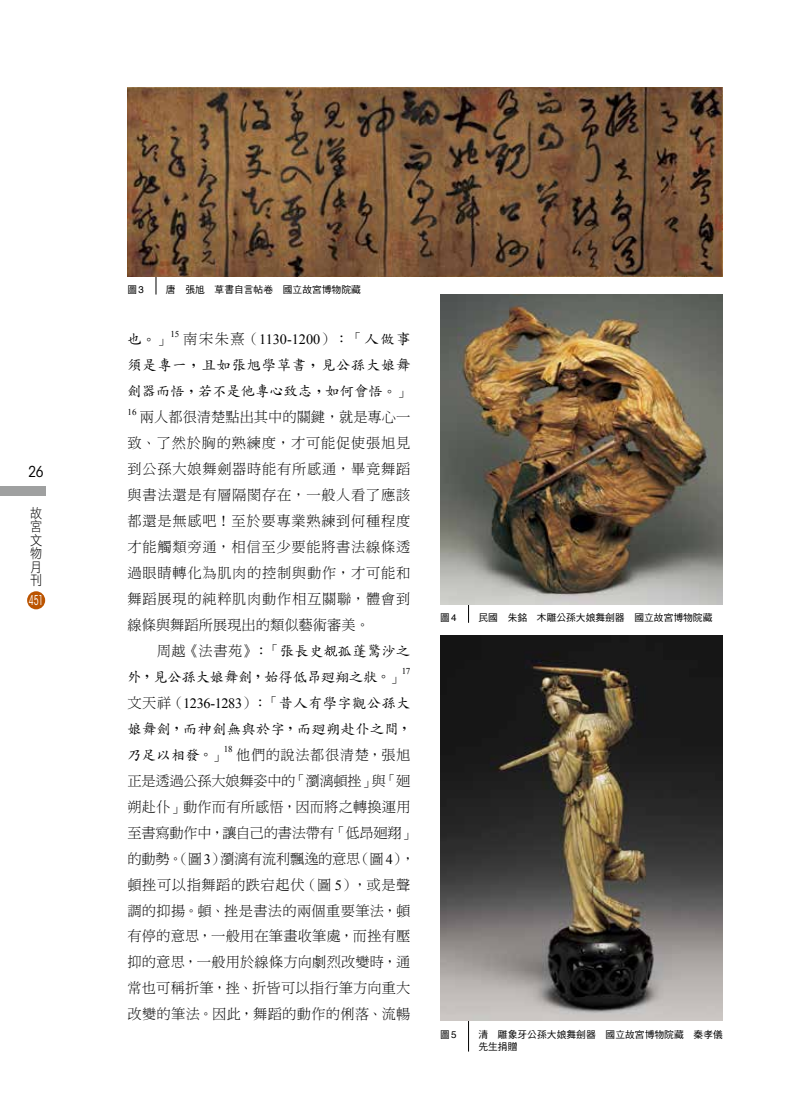
<style>
.page{position:relative;width:808px;height:1106px;background:#fff}
.page>*{position:absolute;margin:0;border:0;box-sizing:border-box;transform-origin:0 0}
.t1{font:condensed 15px "ITC Avant Garde Std";color:#000}
.t2{font:14.25px/26px "DF Ming Std W3";letter-spacing:.025em;color:#000}
.t3{font:14.25px/26px "DF Ming Std W3";letter-spacing:.05em;color:#000}
.t4{font:14.25px/26px "DF Kai Shu Std W5";letter-spacing:.015em;color:#000}
.t5{font:14.25px/26px "DF Kai Shu Std W5";letter-spacing:.055em;color:#000}
.t6{font:14.25px "Times New Roman";letter-spacing:-.02em;color:#000}
.t7{font:14.25px "Times New Roman";color:#000}
.t8{font:13.5px/13.5px "DF Hei Std W3";color:#000;scale:.9 1}
.t9{font:condensed 13.5px "ITC Avant Garde Std";color:#fff;scale:.7 1}
.t10{font:9.75px/12px "DF Hei Std W5";color:#000}
.t11{font:9px "Times New Roman";letter-spacing:-.015em;color:#000}
.s1{font-family:"Helvetica"}
.s2{font-family:"AR Kai B5";font-weight:500}
.s3{font-family:"DF Ming Std W3"}
.s4{font-family:"DF Kai Shu Std W5"}
.s5{font-family:"Times New Roman"}
</style>
<div class="page">
<svg style="left:324px;top:645px;width:13px;height:11px"></svg>
<div style="left:27px;top:591px;width:18px;height:18px;background:#bb5400;border-radius:50%"></div>
<div style="left:0;top:487px;width:46px;height:9px;background:#9fa0a0"></div>
<hr style="left:156px;top:198px;width:1px;height:96px;background:#000">
<img style="left:128px;top:87px;width:595px;height:189px">
<hr style="left:468px;top:526px;width:1px;height:97px;background:#000">
<img style="left:440px;top:294px;width:283px;height:310px">
<hr style="left:468px;top:954px;width:1px;height:97px;background:#000">
<img style="left:440px;top:635px;width:283px;height:386px">
<p class="t1" style="left:29px;top:463px;width:17px">26</p>
<p class="t8" style="left:30px;top:506px;width:15px">故宮文物月刊</p>
<p class="t9" style="left:29px;top:592px;width:23px">451</p>
<p class="t10" style="left:128px;top:283px;width:18px">圖<span class="s1">3</span></p>
<p class="t10" style="left:166px;top:283px;width:196px">唐　張旭　草書自言帖卷　國立故宮博物院藏</p>
<p class="t4" style="left:128px;top:326px;width:44px">也<span class="s2">。</span><span class="s3">」</span></p>
<p class="t11" style="left:170px;top:328px;width:10px">15</p>
<p class="t7" style="left:183px;top:330px;width:229px"><span class="s3">南宋朱熹（</span>1130-1200<span class="s3">）：「</span><span class="s4">人做事</span></p>
<p class="t5" style="left:128px;top:352px;width:284px">須是專一<span class="s2">，</span>且如張旭學草書<span class="s2">，</span>見公孫大娘舞劍器而悟<span class="s2">，</span>若不是他專心致志<span class="s2">，</span>如何會悟<span class="s2">。</span><span class="s3">」</span></p>
<p class="t11" style="left:128px;top:406px;width:10px">16</p>
<p class="t3" style="left:128px;top:404px;width:284px;text-indent:12px">兩人都很清楚點出其中的關鍵，就是專心一致、了然於胸的熟練度，才可能促使張旭見到公孫大娘舞劍器時能有所感通，畢竟舞蹈與書法還是有層隔閡存在，一般人看了應該都還是無感吧！至於要專業熟練到何種程度才能觸類旁通，相信至少要能將書法線條透過眼睛轉化為肌肉的控制與動作，才可能和舞蹈展現的純粹肌肉動作相互關聯，體會到線條與舞蹈所展現出的類似藝術審美。<br>　　周越《法書苑》：「<span class="s4">張長史 孤蓬驚沙之</span></p>
<p class="t4" style="left:127px;top:663px;width:278px">外<span class="s2">，</span>見公孫大娘舞劍<span class="s2">，</span>始得低昂廻翔之狀<span class="s2">。</span><span class="s3">」</span></p>
<p class="t11" style="left:402px;top:665px;width:10px">17</p>
<p class="t6" style="left:127px;top:693px;width:284px"><span class="s3">文天祥（</span>1236-1283<span class="s3">）：「</span><span class="s4">昔人有學字觀公孫大</span></p>
<p class="t4" style="left:127px;top:715px;width:286px">娘舞劍<span class="s2">，</span>而神劍無與於字<span class="s2">，</span>而廻朔赴仆之間<span class="s2">，</span>乃足以相發<span class="s2">。</span><span class="s3">」</span></p>
<p class="t11" style="left:224px;top:743px;width:10px">18</p>
<p class="t2" style="left:127px;top:741px;width:289px;text-indent:109px">他們的說法都很清楚，張旭正是透過公孫大娘舞姿中的「瀏漓頓挫」與「廻朔赴仆」動作而有所感悟，因而將之轉換運用至書寫動作中，讓自己的書法帶有「低昂廻翔」的動勢。（圖<span class="s5">3</span>）瀏漓有流利飄逸的意思（圖<span class="s5">4</span>），頓挫可以指舞蹈的跌宕起伏（圖 <span class="s5">5</span>），或是聲調的抑揚。頓、挫是書法的兩個重要筆法，頓有停的意思，一般用在筆畫收筆處，而挫有壓抑的意思，一般用於線條方向劇烈改變時，通常也可稱折筆，挫、折皆可以指行筆方向重大改變的筆法。因此，舞蹈的動作的俐落、流暢</p>
<p class="t10" style="left:440px;top:611px;width:18px">圖<span class="s1">4</span></p>
<p class="t10" style="left:478px;top:611px;width:235px">民國　朱銘　木雕公孫大娘舞劍器　國立故宮博物院藏</p>
<p class="t10" style="left:440px;top:1028px;width:18px">圖<span class="s1">5</span></p>
<p class="t10" style="left:478px;top:1028px;width:246px">清　雕象牙公孫大娘舞劍器　國立故宮博物院藏　秦孝儀先生捐贈</p>
</div>
